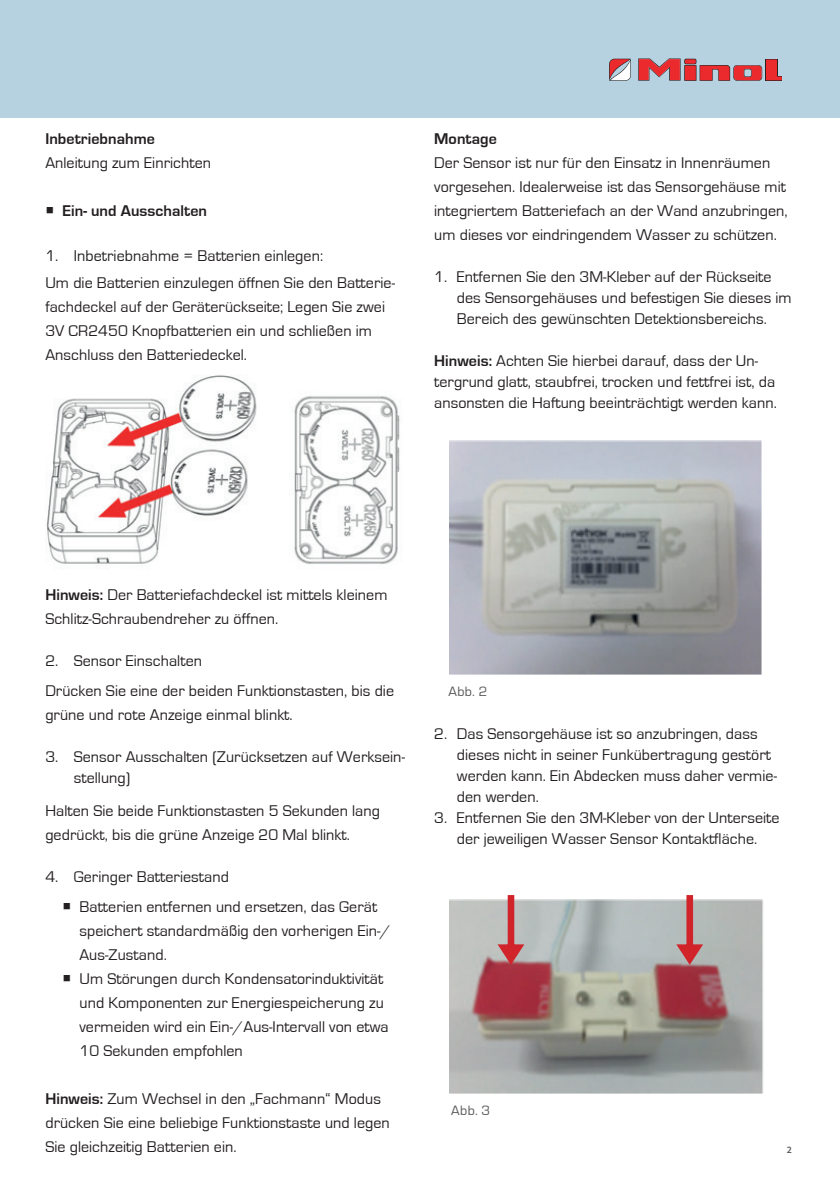
<style>
.page{position:relative;width:840px;height:1191px;background:#fff}
.page>*{position:absolute;margin:0;border:0;box-sizing:border-box;transform-origin:0 0}
.t1{font:16px/24px "Eurostile";letter-spacing:.005em;color:#231f20}
.t2{font:700 16px "Eurostile";letter-spacing:.005em;color:#231f20}
.t3{font:14px "Eurostile";letter-spacing:.03em;color:#57585a}
.t4{font:600 10px "Source Sans Pro";color:#57585a}
.s1{font-weight:700}
</style>
<div class="page">
<div style="left:0;top:0;width:839px;height:117px;background:#b6d2e0"></div>
<svg style="left:609px;top:59px;width:21px;height:22px"></svg>
<svg style="left:638px;top:59px;width:143px;height:22px"></svg>
<img style="left:449px;top:440px;width:312px;height:235px">
<img style="left:449px;top:899px;width:313px;height:194px">
<img style="left:46px;top:375px;width:354px;height:192px">
<svg style="left:501px;top:899px;width:19px;height:62px"></svg>
<svg style="left:679px;top:899px;width:20px;height:62px"></svg>
<p class="t2" style="left:45px;top:130px;width:111px">Inbetriebnahme</p>
<p class="t1" style="left:45px;top:151px;width:167px">Anleitung zum Einrichten</p>
<p class="t2" style="left:62px;top:202px;width:146px">Ein- und Ausschalten</p>
<p class="t1" style="left:45px;top:243px;width:351px;line-height:27px">1. Inbetriebnahme = Batterien einlegen:<br>Um die Batterien einzulegen öffnen Sie den Batterie-</p>
<p class="t1" style="left:45px;top:295px;width:341px">fachdeckel auf der Geräterückseite; Legen Sie zwei<br>3V CR2450 Knopfbatterien ein und schließen im<br>Anschluss den Batteriedeckel.</p>
<p class="t2" style="left:434px;top:130px;width:64px">Montage</p>
<p class="t1" style="left:434px;top:151px;width:355px">Der Sensor ist nur für den Einsatz in Innenräumen vorgesehen. Idealerweise ist das Sensorgehäuse mit integriertem Batteriefach an der Wand anzubringen, um dieses vor eindringendem Wasser zu schützen.</p>
<p class="t1" style="left:456px;top:267px;width:336px;line-height:21px;text-indent:-23px">1. Entfernen Sie den 3M-Kleber auf der Rückseite des Sensorgehäuses und befestigen Sie dieses im<br>Bereich des gewünschten Detektionsbereichs.</p>
<p class="t1" style="left:434px;top:351px;width:344px;line-height:21px"><span class="s1">Hinweis:</span> Achten Sie hierbei darauf, dass der Un&shy;tergrund glatt, staubfrei, trocken und fettfrei ist, da ansonsten die Haftung beeinträchtigt werden kann.</p>
<p class="t1" style="left:45px;top:583px;width:343px"><span class="s1">Hinweis:</span> Der Batteriefachdeckel ist mittels kleinem<br>Schlitz-Schraubendreher zu öffnen.</p>
<p class="t1" style="left:45px;top:646px;width:350px;line-height:30px">2. Sensor Einschalten<br>Drücken Sie eine der beiden Funktionstasten, bis die</p>
<p class="t1" style="left:45px;top:703px;width:249px">grüne und rote Anzeige einmal blinkt.</p>
<p class="t1" style="left:74px;top:747px;width:332px;line-height:21px;text-indent:-28px">3. Sensor Ausschalten (Zurücksetzen auf Werksein&shy;stellung)</p>
<p class="t1" style="left:45px;top:799px;width:336px">Halten Sie beide Funktionstasten 5 Sekunden lang gedrückt, bis die grüne Anzeige 20 Mal blinkt.</p>
<p class="t1" style="left:79px;top:862px;width:299px;line-height:30px;text-indent:-34px">4. Geringer Batteriestand<br>Batterien entfernen und ersetzen, das Gerät</p>
<p class="t1" style="left:79px;top:919px;width:313px">speichert standardmäßig den vorherigen Ein-/ Aus-Zustand.<br>Um Störungen durch Kondensatorinduktivität und Komponenten zur Energiespeicherung zu vermeiden wird ein Ein-/Aus-Intervall von etwa 10 Sekunden empfohlen</p>
<p class="t1" style="left:45px;top:1087px;width:345px"><span class="s1">Hinweis:</span> Zum Wechsel in den „Fachmann“ Modus drücken Sie eine beliebige Funktionstaste und legen<br>Sie gleichzeitig Batterien ein.</p>
<p class="t3" style="left:448px;top:683px;width:40px">Abb. 2</p>
<p class="t1" style="left:456px;top:724px;width:321px;line-height:21px;text-indent:-23px">2. Das Sensorgehäuse ist so anzubringen, dass dieses nicht in seiner Funkübertragung gestört werden kann. Ein Abdecken muss daher vermie&shy;den werden.</p>
<p class="t1" style="left:434px;top:808px;width:347px;line-height:21px;text-align:center">3. Entfernen Sie den 3M-Kleber von der Unterseite der jeweiligen Wasser Sensor Kontaktfläche.</p>
<p class="t3" style="left:451px;top:1103px;width:40px">Abb. 3</p>
<p class="t4" style="left:786px;top:1143px;width:7px">2</p>
</div>
